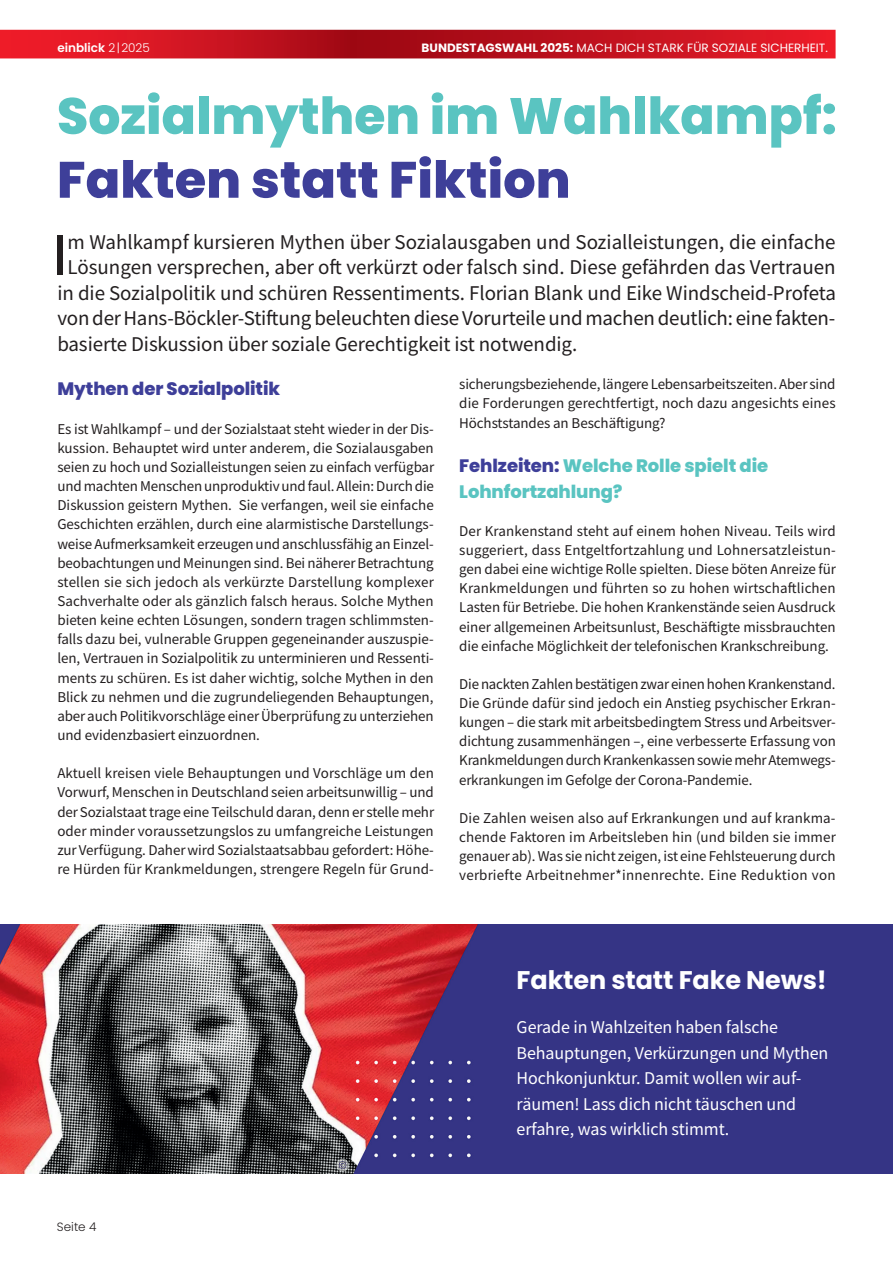
<style>
.page{position:relative;width:893px;height:1263px;background:#fff}
.page>*{position:absolute;margin:0;border:0;box-sizing:border-box;transform-origin:0 0}
.t1{font:59.85px "Source Sans Variable";color:#231f20}
.t2{font:800 51px "Poppins";color:#5ac4c1}
.t3{font:800 51px "Poppins";color:#3e3f99}
.t4{font:700 25.5px "Poppins";letter-spacing:-.005em;color:#fff}
.t5{font:21px "Source Sans Variable";letter-spacing:-.005em;color:#231f20}
.t6{font:18px/25.5px "Source Sans Variable";letter-spacing:-.005em;color:#fff}
.t7{font:800 18px/25.5px "Poppins";letter-spacing:-.005em;color:#5ac4c1}
.t8{font:800 18px "Poppins";letter-spacing:-.005em;color:#3e3f99}
.t9{font:15px/19.2px "Source Sans Variable";letter-spacing:-.005em;color:#231f20;text-align:justify}
.t10{font:12px "Poppins";color:#fff}
.t11{font:600 12px "Poppins";color:#fff}
.t12{font:300 12px "Poppins";color:#231f20}
.s1{font-weight:300}
.s2{font-weight:700}
.s3{color:#3e3f99}
</style>
<div class="page">
<svg style="left:0;top:30px;width:836px;height:28px;background:#c7131f"></svg>
<img style="left:0;top:924px;width:893px;height:250px">
<p class="t11" style="left:57px;top:41px;width:94px">einblick <span class="s1">2|2025</span></p>
<p class="t10" style="left:422px;top:41px;width:408px"><span class="s2">BUNDESTAGSWAHL 2025:</span> MACH DICH STARK FÜR SOZIALE SICHERHEIT.</p>
<h2 class="t2" style="left:57px;top:87px;width:781px">Sozialmythen im Wahlkampf:</h2>
<h2 class="t3" style="left:57px;top:150px;width:515px">Fakten statt Fiktion</h2>
<h1 class="t1" style="left:52px;top:218px;width:17px">I</h1>
<h3 class="t5" style="left:67px;top:229px;width:770px">m Wahlkampf kursieren Mythen über Sozialausgaben und Sozialleistungen, die einfache</h3>
<h3 class="t5" style="left:67px;top:255px;width:770px">Lösungen versprechen, aber oft verkürzt oder falsch sind. Diese gefährden das Vertrauen</h3>
<h3 class="t5" style="left:57px;top:280px;width:780px">in die Sozialpolitik und schüren Ressentiments. Florian Blank und Eike Windscheid-Profeta</h3>
<h3 class="t5" style="left:57px;top:306px;width:779px">von der Hans-Böckler-Stiftung beleuchten diese Vorurteile und machen deutlich: eine fakten-</h3>
<h3 class="t5" style="left:57px;top:331px;width:521px">basierte Diskussion über soziale Gerechtigkeit ist notwendig.</h3>
<p class="t8" style="left:57px;top:379px;width:224px">Mythen der Sozialpolitik</p>
<p class="t9" style="left:57px;top:419px;width:378px">Es ist Wahlkampf – und der Sozialstaat steht wieder in der Dis&shy;kussion. Behauptet wird unter anderem, die Sozialausgaben seien zu hoch und Sozialleistungen seien zu einfach verfügbar und machten Menschen unproduktiv und faul. Allein: Durch die Diskussion geistern Mythen. Sie verfangen, weil sie einfache Geschichten erzählen, durch eine alarmistische Darstellungs&shy;weise Aufmerksamkeit erzeugen und anschlussfähig an Einzel&shy;beobachtungen und Meinungen sind. Bei näherer Betrachtung stellen sie sich jedoch als verkürzte Darstellung komplexer Sachverhalte oder als gänzlich falsch heraus. Solche Mythen bieten keine echten Lösungen, sondern tragen schlimmsten&shy;falls dazu bei, vulnerable Gruppen gegeneinander auszuspie&shy;len, Vertrauen in Sozialpolitik zu unterminieren und Ressenti&shy;ments zu schüren. Es ist daher wichtig, solche Mythen in den Blick zu nehmen und die zugrundeliegenden Behauptungen, aber auch Politikvorschläge einer Überprüfung zu unterziehen und evidenzbasiert einzuordnen.</p>
<p class="t9" style="left:57px;top:764px;width:378px">Aktuell kreisen viele Behauptungen und Vorschläge um den Vorwurf, Menschen in Deutschland seien arbeitsunwillig – und der Sozialstaat trage eine Teilschuld daran, denn er stelle mehr oder minder voraussetzungslos zu umfangreiche Leistungen zur Verfügung. Daher wird Sozialstaatsabbau gefordert: Höhe&shy;re Hürden für Krankmeldungen, strengere Regeln für Grund-</p>
<p class="t9" style="left:459px;top:375px;width:378px">sicherungsbeziehende, längere Lebensarbeitszeiten. Aber sind die Forderungen gerechtfertigt, noch dazu angesichts eines Höchststandes an Beschäftigung?</p>
<p class="t7" style="left:459px;top:453px;width:310px"><span class="s3">Fehlzeiten:</span> Welche Rolle spielt die<br>Lohnfortzahlung?</p>
<p class="t9" style="left:459px;top:521px;width:378px">Der Krankenstand steht auf einem hohen Niveau. Teils wird suggeriert, dass Entgeltfortzahlung und Lohnersatzleistun&shy;gen dabei eine wichtige Rolle spielten. Diese böten Anreize für Krankmeldungen und führten so zu hohen wirtschaftlichen Lasten für Betriebe. Die hohen Krankenstände seien Ausdruck einer allgemeinen Arbeitsunlust, Beschäftigte missbrauchten die einfache Möglichkeit der telefonischen Krankschreibung.</p>
<p class="t9" style="left:459px;top:674px;width:378px">Die nackten Zahlen bestätigen zwar einen hohen Krankenstand.<br>Die Gründe dafür sind jedoch ein Anstieg psychischer Erkran&shy;kungen – die stark mit arbeitsbedingtem Stress und Arbeitsver&shy;dichtung zusammenhängen –, eine verbesserte Erfassung von Krankmeldungen durch Krankenkassen sowie mehr Atemwegs&shy;erkrankungen im Gefolge der Corona-Pandemie.</p>
<p class="t9" style="left:459px;top:808px;width:378px">Die Zahlen weisen also auf Erkrankungen und auf krankma&shy;chende Faktoren im Arbeitsleben hin (und bilden sie immer genauer ab). Was sie nicht zeigen, ist eine Fehlsteuerung durch verbriefte Arbeitnehmer*innenrechte. Eine Reduktion von</p>
<p class="t12" style="left:57px;top:1220px;width:41px">Seite 4</p>
<h3 class="t4" style="left:517px;top:965px;width:312px">Fakten statt Fake News!</h3>
<p class="t6" style="left:517px;top:1015px;width:313px">Gerade in Wahlzeiten haben falsche Behauptungen, Verkürzungen und Mythen Hochkonjunktur. Damit wollen wir auf&shy;räumen! Lass dich nicht täuschen und erfahre, was wirklich stimmt.</p>
</div>
